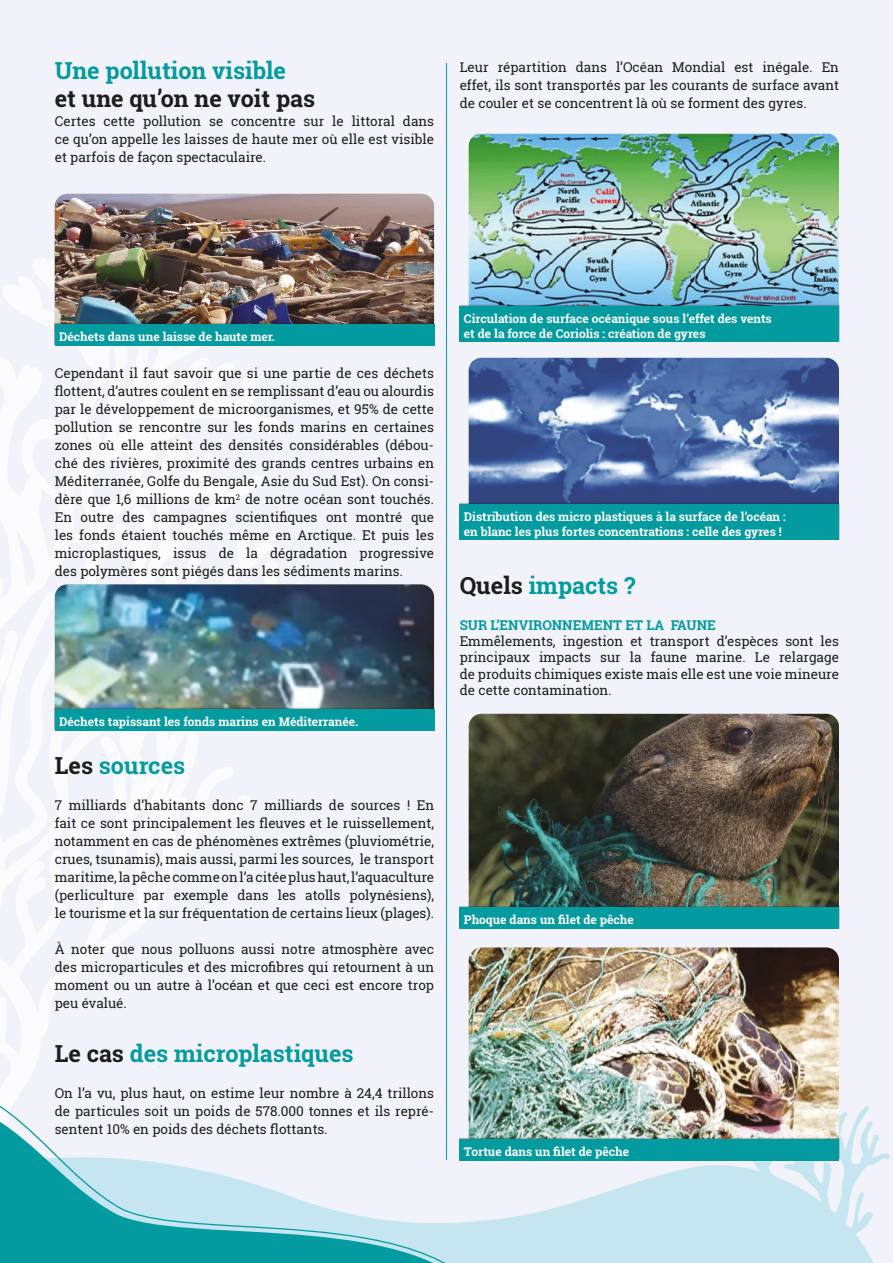
<style>
.page{position:relative;width:893px;height:1263px;background:#f2f2fa}
.page>*{position:absolute;margin:0;border:0;box-sizing:border-box;transform-origin:0 0}
.t1{font:700 23.4px "Roboto Slab";color:#039aa0}
.t2{font:700 23.4px "Roboto Slab";color:#1d1d1b}
.t3{font:13.5px/18px "Roboto Slab";color:#1d1d1b;text-align:justify}
.t4{font:700 13.5px "Roboto Slab";color:#039aa0}
.t5{font:700 12px/14.4px "Roboto Slab";color:#fff}
.s1{color:#1d1d1b}
</style>
<div class="page">
<hr style="left:446px;top:63px;width:1px;height:1097px;background:#039aa0">
<svg style="left:475px;top:1160px;width:399px;height:103px;fill:#c5e6f1"></svg>
<svg style="left:0;top:1067px;width:475px;height:196px"></svg>
<svg style="left:724px;top:1106px;width:166px;height:151px"></svg>
<img style="left:55px;top:194px;width:379px;height:128px">
<img style="left:55px;top:584px;width:379px;height:123px">
<img style="left:469px;top:133px;width:370px;height:172px">
<div style="left:459px;top:305px;width:380px;height:37px;background:#039aa0"></div>
<img style="left:469px;top:358px;width:370px;height:145px">
<div style="left:459px;top:503px;width:380px;height:37px;background:#039aa0"></div>
<img style="left:469px;top:714px;width:370px;height:192px">
<div style="left:459px;top:906px;width:380px;height:22px;background:#1d1d1b;opacity:.4"></div>
<div style="left:460px;top:907px;width:379px;height:21px;background:#039aa0"></div>
<img style="left:469px;top:947px;width:370px;height:190px">
<div style="left:459px;top:1137px;width:380px;height:23px;background:#1d1d1b;opacity:.4"></div>
<div style="left:460px;top:1139px;width:379px;height:21px;background:#039aa0"></div>
<div style="left:54px;top:322px;width:381px;height:23px;background:#1d1d1b;opacity:.4"></div>
<div style="left:55px;top:324px;width:379px;height:21px;background:#039aa0"></div>
<div style="left:54px;top:707px;width:381px;height:23px;background:#1d1d1b;opacity:.4"></div>
<div style="left:55px;top:709px;width:379px;height:21px;background:#039aa0"></div>
<h1 class="t1" style="left:55px;top:54px;width:233px">Une pollution visible</h1>
<h1 class="t2" style="left:55px;top:82px;width:262px">et une qu’on ne voit pas</h1>
<p class="t3" style="left:55px;top:112px;width:381px">Certes cette pollution se concentre sur le littoral dans ce qu’on appelle les laisses de haute mer où elle est visible et parfois de façon spectaculaire.</p>
<p class="t3" style="left:460px;top:58px;width:381px">Leur répartition dans l’Océan Mondial est inégale. En effet, ils sont transportés par les courants de surface avant de couler et se concentrent là où se forment des gyres.</p>
<p class="t5" style="left:59px;top:329px;width:217px">Déchets dans une laisse de haute mer.</p>
<p class="t3" style="left:55px;top:364px;width:381px">Cependant il faut savoir que si une partie de ces déchets flottent, d’autres coulent en se remplissant d’eau ou alourdis par le développement de microorganismes, et 95% de cette pollution se rencontre sur les fonds marins en certaines zones où elle atteint des densités considérables (débou&shy;ché des rivières, proximité des grands centres urbains en Méditerranée, Golfe du Bengale, Asie du Sud Est). On consi&shy;dère que 1,6 millions de km<sup>2</sup> de notre océan sont touchés.<br>En outre des campagnes scientifiques ont montré que les fonds étaient touchés même en Arctique. Et puis les microplastiques, issus de la dégradation progressive des polymères sont piégés dans les sédiments marins.</p>
<p class="t5" style="left:59px;top:714px;width:300px">Déchets tapissant les fonds marins en Méditerranée.</p>
<h1 class="t1" style="left:55px;top:749px;width:132px"><span class="s1">Les</span> sources</h1>
<p class="t3" style="left:55px;top:796px;width:381px">7 milliards d’habitants donc 7 milliards de sources ! En fait ce sont principalement les fleuves et le ruissellement, notamment en cas de phénomènes extrêmes (pluviométrie, crues, tsunamis), mais aussi, parmi les sources, le transport maritime, la pêche comme on l’a citée plus haut, l’aquaculture (perliculture par exemple dans les atolls polynésiens), le tourisme et la sur fréquentation de certains lieux (plages).</p>
<p class="t3" style="left:55px;top:940px;width:381px">À noter que nous polluons aussi notre atmosphère avec des microparticules et des microfibres qui retournent à un moment ou un autre à l’océan et que ceci est encore trop peu évalué.</p>
<h1 class="t1" style="left:55px;top:1037px;width:300px"><span class="s1">Le cas</span> des microplastiques</h1>
<p class="t3" style="left:55px;top:1084px;width:381px">On l’a vu, plus haut, on estime leur nombre à 24,4 trillons de particules soit un poids de 578.000 tonnes et ils repré&shy;sentent 10% en poids des déchets flottants.</p>
<p class="t5" style="left:464px;top:311px;width:309px">Circulation de surface océanique sous l’effet des vents et de la force de Coriolis : création de gyres</p>
<p class="t5" style="left:464px;top:509px;width:323px">Distribution des micro plastiques à la surface de l’océan : en blanc les plus fortes concentrations : celle des gyres !</p>
<h1 class="t1" style="left:460px;top:569px;width:177px"><span class="s1">Quels</span> impacts ?</h1>
<p class="t4" style="left:460px;top:616px;width:258px">SUR L’ENVIRONNEMENT ET LA FAUNE</p>
<p class="t3" style="left:460px;top:633px;width:381px;line-height:16.2px">Emmêlements, ingestion et transport d’espèces sont les principaux impacts sur la faune marine. Le relargage de produits chimiques existe mais elle est une voie mineure de cette contamination.</p>
<p class="t5" style="left:464px;top:912px;width:171px">Phoque dans un filet de pêche</p>
<p class="t5" style="left:464px;top:1144px;width:167px">Tortue dans un filet de pêche</p>
</div>
